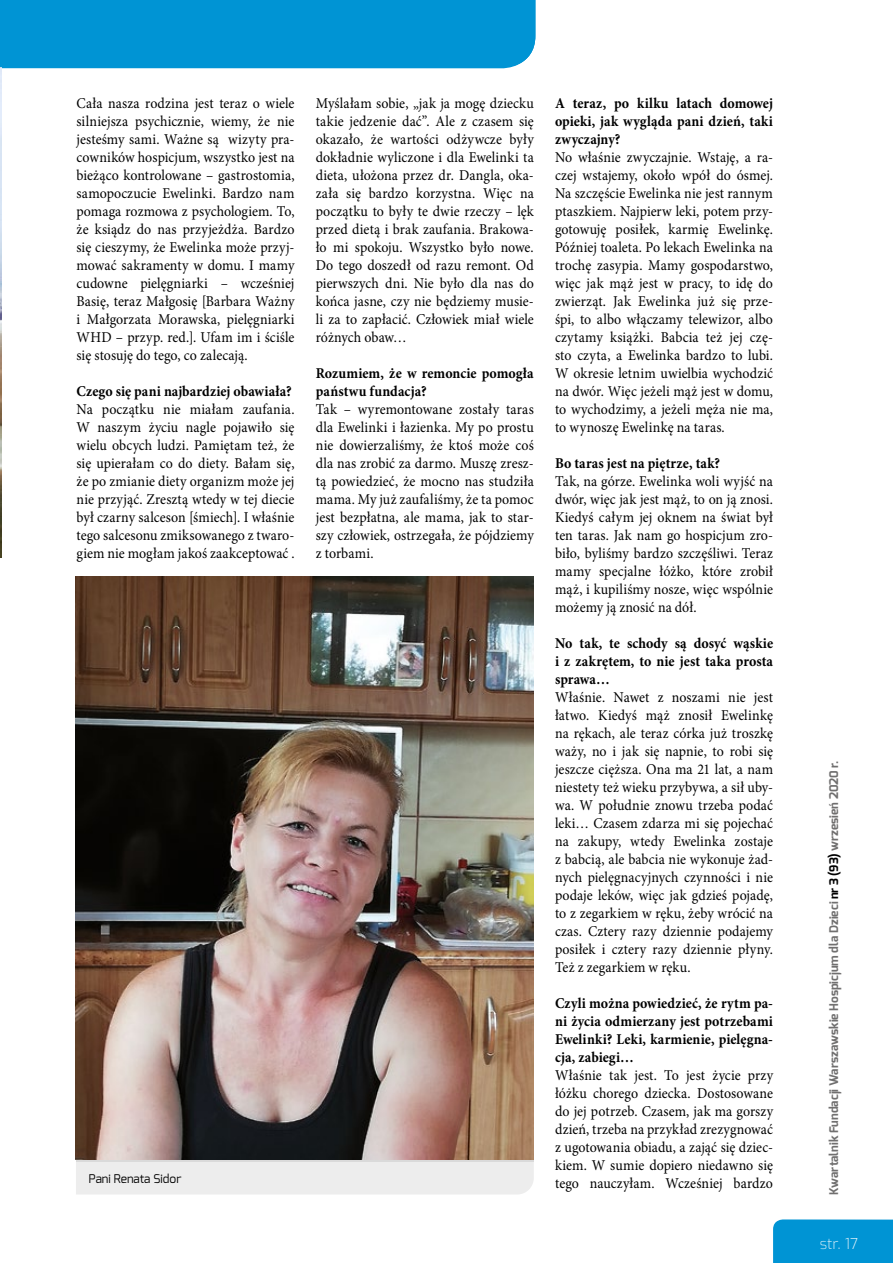
<style>
.page{position:relative;width:893px;height:1263px;background:#fff}
.page>*{position:absolute;margin:0;border:0;box-sizing:border-box;transform-origin:0 0}
.t1{font:15px/18px "Minion Pro";letter-spacing:.005em;color:#000;text-align:justify;scale:.93 1}
.t2{font:700 15px/18px "Minion Pro";letter-spacing:.005em;color:#000;text-align:justify;scale:.93 1}
.t3{font:200 15px "Exo";color:#fff}
.t4{font:700 12px "Exo";color:#706f6f}
.t5{font:12px "Exo";color:#000}
.s1{color:#000}
</style>
<div class="page">
<div style="left:773px;top:1219px;width:120px;height:44px;background:#0094d4"></div>
<img style="left:0;top:68px;width:1px;height:489px">
<div style="left:0;top:0;width:535px;height:68px;background:#0094d4"></div>
<div style="left:76px;top:1161px;width:458px;height:33px;background:#ededed"></div>
<img style="left:76px;top:576px;width:458px;height:583px">
<p class="t1" style="left:77px;top:94px;width:236px">Cała nasza rodzina jest teraz o wiele silniejsza psychicznie, wiemy, że nie jesteśmy sami. Ważne są wizyty pra&shy;cowników hospicjum, wszystko jest na bieżąco kontrolowane – gastrostomia, samopoczucie Ewelinki. Bardzo nam pomaga rozmowa z psychologiem. To, że ksiądz do nas przyjeżdża. Bardzo się cieszymy, że Ewelinka może przyj&shy;mować sakramenty w domu. I mamy cudowne pielęgniarki – wcześniej Basię, teraz Małgosię [Barbara Ważny i Małgorzata Morawska, pielęgniarki WHD – przyp. red.]. Ufam im i ściśle się stosuję do tego, co zalecają.</p>
<p class="t2" style="left:77px;top:382px;width:233px">Czego się pani najbardziej obawiała?</p>
<p class="t1" style="left:77px;top:400px;width:236px">Na początku nie miałam zaufania.<br>W naszym życiu nagle pojawiło się wielu obcych ludzi. Pamiętam też, że się upierałam co do diety. Bałam się, że po zmianie diety organizm może jej nie przyjąć. Zresztą wtedy w tej diecie był czarny salceson [śmiech]. I właśnie tego salcesonu zmiksowanego z twaro&shy;giem nie mogłam jakoś zaakceptować .</p>
<p class="t5" style="left:89px;top:1171px;width:94px">Pani Renata Sidor</p>
<p class="t1" style="left:316px;top:94px;width:236px">Myślałam sobie, „jak ja mogę dziecku takie jedzenie dać”. Ale z czasem się okazało, że wartości odżywcze były dokładnie wyliczone i dla Ewelinki ta dieta, ułożona przez dr. Dangla, oka&shy;zała się bardzo korzystna. Więc na początku to były te dwie rzeczy – lęk przed dietą i brak zaufania. Brakowa&shy;ło mi spokoju. Wszystko było nowe.<br>Do tego doszedł od razu remont. Od pierwszych dni. Nie było dla nas do końca jasne, czy nie będziemy musie&shy;li za to zapłacić. Człowiek miał wiele różnych obaw…</p>
<p class="t2" style="left:316px;top:364px;width:236px">Rozumiem, że w remoncie pomogła państwu fundacja?</p>
<p class="t1" style="left:316px;top:400px;width:236px">Tak – wyremontowane zostały taras dla Ewelinki i łazienka. My po prostu nie dowierzaliśmy, że ktoś może coś dla nas zrobić za darmo. Muszę zresz&shy;tą powiedzieć, że mocno nas studziła mama. My już zaufaliśmy, że ta pomoc jest bezpłatna, ale mama, jak to star&shy;szy człowiek, ostrzegała, że pójdziemy z torbami.</p>
<p class="t2" style="left:555px;top:94px;width:236px">A teraz, po kilku latach domowej opieki, jak wygląda pani dzień, taki zwyczajny?</p>
<p class="t1" style="left:555px;top:148px;width:236px">No właśnie zwyczajnie. Wstaję, a ra&shy;czej wstajemy, około wpół do ósmej.<br>Na szczęście Ewelinka nie jest rannym ptaszkiem. Najpierw leki, potem przy&shy;gotowuję posiłek, karmię Ewelinkę.<br>Później toaleta. Po lekach Ewelinka na trochę zasypia. Mamy gospodarstwo, więc jak mąż jest w pracy, to idę do zwierząt. Jak Ewelinka już się prze&shy;śpi, to albo włączamy telewizor, albo czytamy książki. Babcia też jej czę&shy;sto czyta, a Ewelinka bardzo to lubi.<br>W okresie letnim uwielbia wychodzić na dwór. Więc jeżeli mąż jest w domu, to wychodzimy, a jeżeli męża nie ma, to wynoszę Ewelinkę na taras.</p>
<p class="t2" style="left:555px;top:454px;width:179px">Bo taras jest na piętrze, tak?</p>
<p class="t1" style="left:555px;top:472px;width:236px">Tak, na górze. Ewelinka woli wyjść na dwór, więc jak jest mąż, to on ją znosi.<br>Kiedyś całym jej oknem na świat był ten taras. Jak nam go hospicjum zro&shy;biło, byliśmy bardzo szczęśliwi. Teraz mamy specjalne łóżko, które zrobił mąż, i kupiliśmy nosze, więc wspólnie możemy ją znosić na dół.</p>
<p class="t2" style="left:555px;top:634px;width:236px">No tak, te schody są dosyć wąskie i z zakrętem, to nie jest taka prosta sprawa…</p>
<p class="t1" style="left:555px;top:688px;width:236px">Właśnie. Nawet z noszami nie jest łatwo. Kiedyś mąż znosił Ewelinkę na rękach, ale teraz córka już troszkę waży, no i jak się napnie, to robi się jeszcze cięższa. Ona ma 21 lat, a nam niestety też wieku przybywa, a sił uby&shy;wa. W południe znowu trzeba podać leki… Czasem zdarza mi się pojechać na zakupy, wtedy Ewelinka zostaje z babcią, ale babcia nie wykonuje żad&shy;nych pielęgnacyjnych czynności i nie podaje leków, więc jak gdzieś pojadę, to z zegarkiem w ręku, żeby wrócić na czas. Cztery razy dziennie podajemy posiłek i cztery razy dziennie płyny.<br>Też z zegarkiem w ręku.</p>
<p class="t2" style="left:555px;top:994px;width:236px">Czyli można powiedzieć, że rytm pa&shy;ni życia odmierzany jest potrzebami Ewelinki? Leki, karmienie, pielęgna&shy;cja, zabiegi…</p>
<p class="t1" style="left:555px;top:1066px;width:236px">Właśnie tak jest. To jest życie przy łóżku chorego dziecka. Dostosowane do jej potrzeb. Czasem, jak ma gorszy dzień, trzeba na przykład zrezygnować z ugotowania obiadu, a zająć się dziec&shy;kiem. W sumie dopiero niedawno się tego nauczyłam. Wcześniej bardzo</p>
<p class="t4" style="left:826px;top:1195px;width:436px;rotate:-90deg">Kwartalnik Fundacji Warszawskie Hospicjum dla Dzieci <span class="s1">nr 3 (93)</span> wrzesień 2020 r.</p>
<p class="t3" style="left:820px;top:1232px;width:40px">str. 17</p>
</div>
